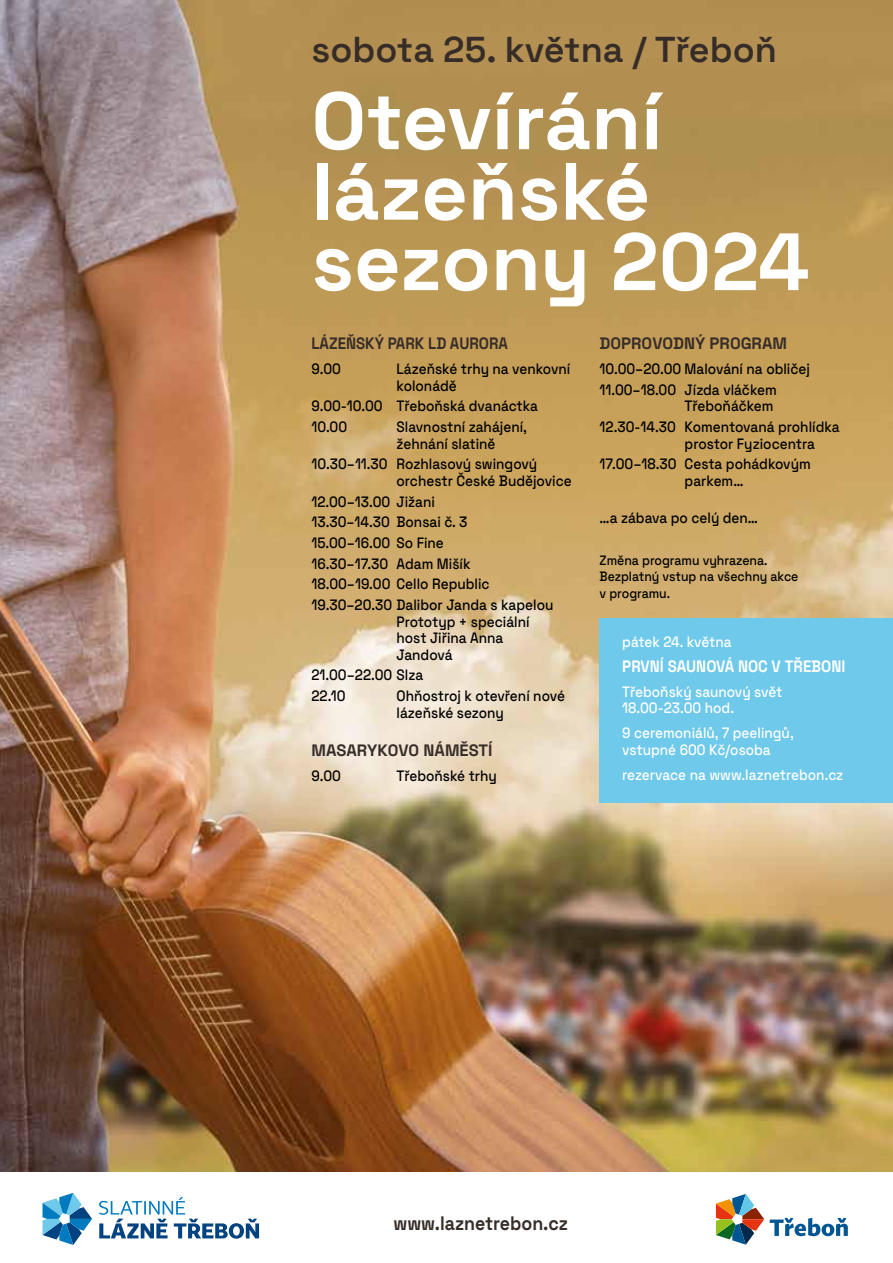
<style>
.page{position:relative;width:893px;height:1263px;background:#fff}
.page>*{position:absolute;margin:0;border:0;box-sizing:border-box;transform-origin:0 0}
.t1{font:700 81px/70.5px "Space Grotesk";color:#fff}
.t2{font:600 36px "Space Grotesk";color:#372d28}
.t3{font:700 19.5px "Space Grotesk";color:#372d28;scale:.91 1}
.t4{font:700 16.5px "Space Grotesk";color:#372d28}
.t5{font:700 16.5px "Space Grotesk";color:#fff;scale:.91 1}
.t6{font:700 16.5px "Space Grotesk";color:#372d28;scale:.91 1}
.t7{font:500 15px/20.7px "Space Grotesk";color:#000;scale:.91 1}
.t8{font:500 15px/16.5px "Space Grotesk";color:#fff;scale:.91 1}
.t9{font:500 13.5px/16.5px "Space Grotesk";color:#000;scale:.91 1}
</style>
<div class="page">
<img style="left:0;top:0;width:893px;height:1171px">
<svg style="left:716px;top:1194px;width:48px;height:51px"></svg>
<svg style="left:770px;top:1218px;width:78px;height:18px"></svg>
<svg style="left:99px;top:1197px;width:160px;height:42px"></svg>
<svg style="left:43px;top:1193px;width:49px;height:52px"></svg>
<div style="left:599px;top:618px;width:294px;height:185px;background:#6fc9ea"></div>
<h2 class="t2" style="left:311px;top:21px;width:467px">sobota 25. května / Třeboň</h2>
<h1 class="t1" style="left:311px;top:80px;width:500px">Otevírání lázeňské sezony 2024</h1>
<p class="t6" style="left:311px;top:330px;width:218px">lázeňský park LD Aurora</p>
<p class="t7" style="left:311px;top:357px;width:34px">9.00</p>
<p class="t7" style="left:396px;top:359px;width:193px;line-height:16.5px">Lázeňské trhy na venkovní kolonádě</p>
<p class="t7" style="left:311px;top:395px;width:251px">9.00-10.00 Třeboňská dvanáctka<br>10.00</p>
<p class="t4" style="left:600px;top:330px;width:187px">D0pr0v0dný pr0gram</p>
<p class="t7" style="left:600px;top:357px;width:233px">10.00–20.00 Malování na obličej<br>11.00–18.00 Jízda vláčkem</p>
<p class="t7" style="left:600px;top:395px;width:265px;text-indent:85px">Třeboňáčkem<br>12.30-14.30 Komentovaná prohlídka</p>
<p class="t7" style="left:600px;top:432px;width:238px;text-align:right">prostor Fyziocentra<br>17.00–18.30 Cesta pohádkovým</p>
<p class="t7" style="left:685px;top:469px;width:66px">parkem…</p>
<p class="t7" style="left:600px;top:506px;width:176px">…a zábava po celý den…</p>
<p class="t9" style="left:600px;top:551px;width:220px">Změna programu vyhrazena.<br>Bezplatný vstup na všechny akce v programu.</p>
<p class="t8" style="left:622px;top:632px;width:122px">pátek 24. května</p>
<p class="t5" style="left:622px;top:653px;width:10px">PRVNÍ</p>
<p class="t5" style="left:668px;top:653px;width:12px">SAUNOVÁ</p>
<p class="t5" style="left:738px;top:653px;width:120px">NOC V TŘEBON I</p>
<p class="t8" style="left:622px;top:682px;width:177px">Třeboňský saunový svět<br>18.00-23.00 hod.</p>
<p class="t8" style="left:622px;top:724px;width:190px">9 ceremoniálů, 7 peelingů, vstupné 600 Kč/osoba</p>
<p class="t8" style="left:622px;top:765px;width:244px">rezervace na www.laznetrebon.cz</p>
<p class="t7" style="left:396px;top:417px;width:145px;line-height:16.5px">Slavnostní zahájení, žehnání slatině</p>
<p class="t7" style="left:396px;top:455px;width:194px;line-height:16.5px;text-indent:-85px">10.30–11.30 Rozhlasový swingový orchestr České Budějovice</p>
<p class="t7" style="left:311px;top:490px;width:267px">12.00–13.00 Jižani<br>13.30–14.30 Bonsai č. 3<br>15.00–16.00 So Fine<br>16.30–17.30 Adam Mišík<br>18.00–19.00 Cello Republic<br>19.30–20.30 Dalibor Janda s kapelou</p>
<p class="t7" style="left:396px;top:612px;width:148px;line-height:16.5px">Prototyp + speciální host Jiřina Anna<br>Jandová</p>
<p class="t7" style="left:311px;top:664px;width:124px">21.00–22.00 Slza<br>22.10</p>
<p class="t7" style="left:396px;top:687px;width:187px;line-height:16.5px">Ohňostroj k otevření nové lázeňské sezony</p>
<p class="t4" style="left:311px;top:737px;width:182px">Masaryk0v0 náměstí</p>
<p class="t7" style="left:311px;top:764px;width:34px">9.00</p>
<p class="t7" style="left:396px;top:764px;width:112px">Třeboňské trhy</p>
<h3 class="t3" style="left:393px;top:1208px;width:193px">www.laznetrebon.cz</h3>
</div>
